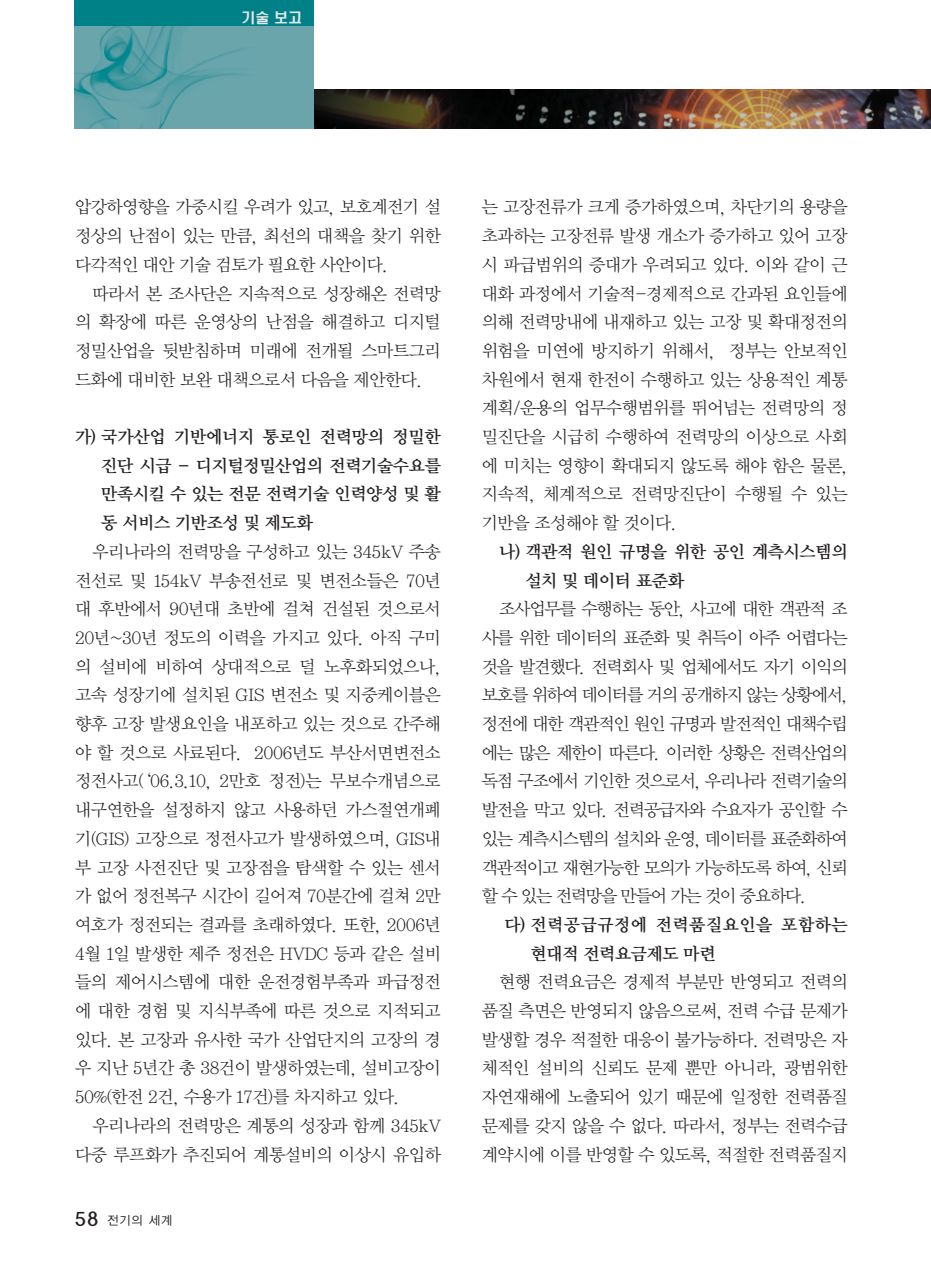
<style>
.page{position:relative;width:931px;height:1274px;background:#fff}
.page>*{position:absolute;margin:0;border:0;box-sizing:border-box;transform-origin:0 0}
.t1{font:17.5px/28.7px "Y Mj O12";letter-spacing:-.095em;color:#231f20;text-align:justify}
.t2{font:17.5px/28.7px "Y Mj O14";letter-spacing:-.095em;color:#231f20;text-align:justify}
.t3{font:17.5px/28.7px "Y Mj O14";letter-spacing:-.045em;color:#231f20}
.t4{font:500 14px "HYK Head Line";color:#e6e7e9}
.t5{font:12.25px "YGO12";color:#231f20}
.s1{font-family:"Soma M";font-size:17.5px}
</style>
<div class="page">
<img style="left:314px;top:89px;width:617px;height:40px">
<div style="left:74px;top:0;width:240px;height:129px;background:#6aa5ac"></div>
<img style="left:74px;top:26px;width:171px;height:103px">
<div style="left:74px;top:0;width:240px;height:26px;background:#008087"></div>
<p class="t4" style="left:242px;top:12px;width:62px">기술 보고</p>
<p class="t1" style="left:74px;top:194px;width:369px">압강하영향을 가중시킬 우려가 있고, 보호계전기 설 정상의 난점이 있는 만큼, 최선의 대책을 찾기 위한 다각적인 대안 기술 검토가 필요한 사안이다.</p>
<p class="t1" style="left:74px;top:280px;width:369px;text-indent:17px">따라서 본 조사단은 지속적으로 성장해온 전력망 의 확장에 따른 운영상의 난점을 해결하고 디지털 정밀산업을 뒷받침하며 미래에 전개될 스마트그리 드화에 대비한 보완 대책으로서 다음을 제안한다.</p>
<p class="t2" style="left:101px;top:423px;width:342px;text-indent:-26px">가) 국가산업 기반에너지 통로인 전력망의 정밀한 진단 시급 - 디지털정밀산업의 전력기술수요를 만족시킬 수 있는 전문 전력기술 인력양성 및 활 동 서비스 기반조성 및 제도화</p>
<p class="t1" style="left:74px;top:538px;width:369px;text-indent:17px">우리나라의 전력망을 구성하고 있는 345kV 주송 전선로 및 154kV 부송전선로 및 변전소들은 70년 대 후반에서 90년대 초반에 걸쳐 건설된 것으로서 20년~30년 정도의 이력을 가지고 있다. 아직 구미 의 설비에 비하여 상대적으로 덜 노후화되었으나, 고속 성장기에 설치된 GIS 변전소 및 지중케이블은 향후 고장 발생요인을 내포하고 있는 것으로 간주해 야 할 것으로 사료된다. 2006년도 부산서면변전소 정전사고(‘06.3.10, 2만호 정전)는 무보수개념으로 내구연한을 설정하지 않고 사용하던 가스절연개폐 기(GIS) 고장으로 정전사고가 발생하였으며, GIS내 부 고장 사전진단 및 고장점을 탐색할 수 있는 센서 가 없어 정전복구 시간이 길어져 70분간에 걸쳐 2만 여호가 정전되는 결과를 초래하였다. 또한, 2006년 4월 1일 발생한 제주 정전은 HVDC 등과 같은 설비 들의 제어시스템에 대한 운전경험부족과 파급정전 에 대한 경험 및 지식부족에 따른 것으로 지적되고 있다. 본 고장과 유사한 국가 산업단지의 고장의 경 우 지난 5년간 총 38건이 발생하였는데, 설비고장이 50%(한전 2건, 수용가 17건)를 차지하고 있다.</p>
<p class="t1" style="left:74px;top:1112px;width:369px;text-align:right">우리나라의 전력망은 계통의 성장과 함께 345kV 다중 루프화가 추진되어 계통설비의 이상시 유입하</p>
<p class="t5" style="left:74px;top:1215px;width:100px"><span class="s1">58</span> 전기의 세계</p>
<p class="t1" style="left:481px;top:194px;width:369px">는 고장전류가 크게 증가하였으며, 차단기의 용량을 초과하는 고장전류 발생 개소가 증가하고 있어 고장 시 파급범위의 증대가 우려되고 있다. 이와 같이 근 대화 과정에서 기술적-경제적으로 간과된 요인들에 의해 전력망내에 내재하고 있는 고장 및 확대정전의 위험을 미연에 방지하기 위해서, 정부는 안보적인 차원에서 현재 한전이 수행하고 있는 상용적인 계통 계획/운용의 업무수행범위를 뛰어넘는 전력망의 정 밀진단을 시급히 수행하여 전력망의 이상으로 사회 에 미치는 영향이 확대되지 않도록 해야 함은 물론, 지속적, 체계적으로 전력망진단이 수행될 수 있는 기반을 조성해야 할 것이다.</p>
<p class="t2" style="left:525px;top:538px;width:325px;text-indent:-26px">나) 객관적 원인 규명을 위한 공인 계측시스템의 설치 및 데이터 표준화</p>
<p class="t1" style="left:481px;top:596px;width:369px;text-indent:17px">조사업무를 수행하는 동안, 사고에 대한 객관적 조 사를 위한 데이터의 표준화 및 취득이 아주 어렵다는 것을 발견했다. 전력회사 및 업체에서도 자기 이익의 보호를 위하여 데이터를 거의 공개하지 않는 상황에서, 정전에 대한 객관적인 원인 규명과 발전적인 대책수립 에는 많은 제한이 따른다. 이러한 상황은 전력산업의 독점 구조에서 기인한 것으로서, 우리나라 전력기술의 발전을 막고 있다. 전력공급자와 수요자가 공인할 수 있는 계측시스템의 설치와 운영, 데이터를 표준화하여 객관적이고 재현가능한 모의가 가능하도록 하여, 신뢰 할 수 있는 전력망을 만들어 가는 것이 중요하다.</p>
<p class="t3" style="left:530px;top:911px;width:320px;text-indent:-26px">다) 전력공급규정에 전력품질요인을 포함하는 현대적 전력요금제도 마련</p>
<p class="t1" style="left:481px;top:969px;width:369px;text-indent:17px">현행 전력요금은 경제적 부분만 반영되고 전력의 품질 측면은 반영되지 않음으로써, 전력 수급 문제가 발생할 경우 적절한 대응이 불가능하다. 전력망은 자 체적인 설비의 신뢰도 문제 뿐만 아니라, 광범위한 자연재해에 노출되어 있기 때문에 일정한 전력품질 문제를 갖지 않을 수 없다. 따라서, 정부는 전력수급 계약시에 이를 반영할 수 있도록, 적절한 전력품질지</p>
</div>
